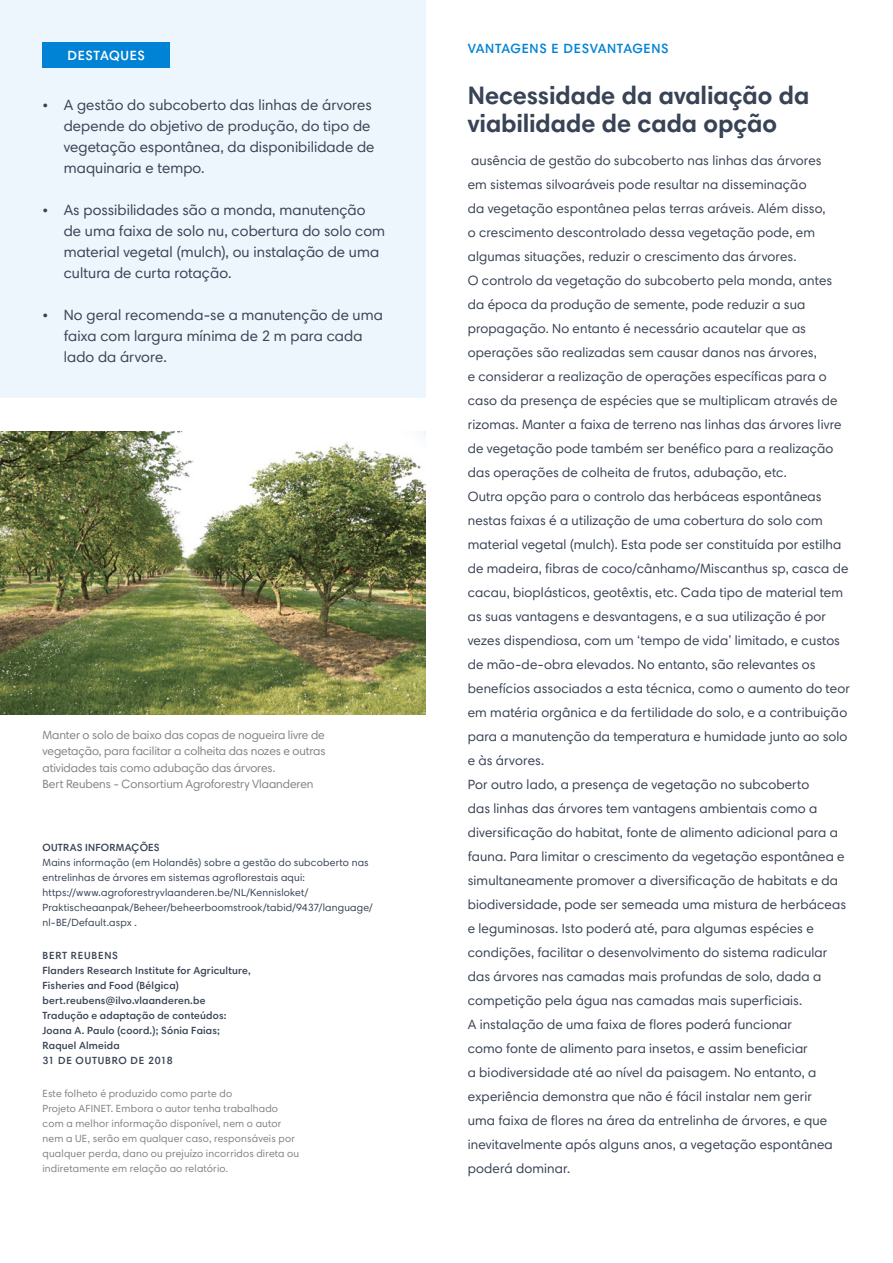
<style>
.page{position:relative;width:893px;height:1263px;background:#fff}
.page>*{position:absolute;margin:0;border:0;box-sizing:border-box;transform-origin:0 0}
.t1{font:700 25.5px/28.5px "Harmonia Sans Pro Cyr";letter-spacing:-.005em;color:#384355}
.t2{font:15px/21px "Harmonia Sans Pro Cyr";letter-spacing:.005em;color:#384355}
.t3{font:13.5px/24px "Harmonia Sans Pro Cyr";letter-spacing:.01em;color:#384254}
.t4{font:600 13.5px "Harmonia Sans Pro Cyr";letter-spacing:.05em;color:#0083d5}
.t5{font:600 13.5px "Harmonia Sans Pro Cyr";letter-spacing:.05em;color:#fff}
.t6{font:12px/16.5px "Harmonia Sans Pro Cyr";letter-spacing:-.005em;color:#808285}
.t7{font:10.5px/15px "Harmonia Sans Pro Cyr";letter-spacing:.02em;color:#384355}
.t8{font:10.5px/15px "Harmonia Sans Pro Cyr";letter-spacing:.02em;color:#808285}
.t9{font:600 10.5px/15px "Harmonia Sans Pro Cyr";letter-spacing:.02em;color:#384355}
</style>
<div class="page">
<img style="left:0;top:431px;width:425px;height:284px">
<div style="left:0;top:0;width:425px;height:398px;background:#edf6fc"></div>
<div style="left:43px;top:43px;width:127px;height:25px;background:#0083d5"></div>
<p class="t5" style="left:67px;top:47px;width:79px">DESTAQUES</p>
<p class="t2" style="left:64px;top:94px;width:312px;text-indent:-21px">• A gestão do subcoberto das linhas de árvores depende do objetivo de produção, do tipo de vegetação espontânea, da disponibilidade de maquinaria e tempo.</p>
<p class="t2" style="left:64px;top:199px;width:323px;text-indent:-21px">• As possibilidades são a monda, manutenção de uma faixa de solo nu, cobertura do solo com material vegetal (mulch), ou instalação de uma cultura de curta rotação.</p>
<p class="t2" style="left:64px;top:305px;width:321px;text-indent:-21px">• No geral recomenda-se a manutenção de uma faixa com largura mínima de 2 m para cada lado da árvore.</p>
<p class="t6" style="left:43px;top:726px;width:285px">Manter o solo de baixo das copas de nogueira livre de vegetação, para facilitar a colheita das nozes e outras atividades tais como adubação das árvores.<br>Bert Reubens - Consortium Agroforestry Vlaanderen</p>
<p class="t9" style="left:43px;top:840px;width:119px">OUTRAS INFORMAÇÕES</p>
<p class="t7" style="left:43px;top:855px;width:332px">Mains informação (em Holandês) sobre a gestão do subcoberto nas entrelinhas de árvores em sistemas agroflorestais aqui: https://www.agroforestryvlaanderen.be/NL/Kennisloket/ Praktischeaanpak/Beheer/beheerboomstrook/tabid/9437/language/ nl-BE/Default.aspx .</p>
<p class="t9" style="left:43px;top:948px;width:210px">BERT REUBENS<br>Flanders Research Institute for Agriculture,<br>Fisheries and Food (Bélgica) bert.reubens@ilvo.vlaanderen.be<br>Tradução e adaptação de conteúdos:<br>Joana A. Paulo (coord.); Sónia Faias;<br>Raquel Almeida<br>31 DE OUTUBRO DE 2018</p>
<p class="t8" style="left:43px;top:1085px;width:258px">Este folheto é produzido como parte do<br>Projeto AFINET. Embora o autor tenha trabalhado com a melhor informação disponível, nem o autor nem a UE, serão em qualquer caso, responsáveis por qualquer perda, dano ou prejuízo incorridos direta ou indiretamente em relação ao relatório.</p>
<p class="t4" style="left:468px;top:39px;width:203px">VANTAGENS E DESVANTAGENS</p>
<h1 class="t1" style="left:468px;top:80px;width:343px">Necessidade da avaliação da viabilidade de cada opção</h1>
<p class="t3" style="left:468px;top:148px;width:384px">ausência de gestão do subcoberto nas linhas das árvores<br>em sistemas silvoaráveis pode resultar na disseminação<br>da vegetação espontânea pelas terras aráveis. Além disso,<br>o crescimento descontrolado dessa vegetação pode, em algumas situações, reduzir o crescimento das árvores.<br>O controlo da vegetação do subcoberto pela monda, antes da época da produção de semente, pode reduzir a sua propagação. No entanto é necessário acautelar que as operações são realizadas sem causar danos nas árvores,<br>e considerar a realização de operações específicas para o caso da presença de espécies que se multiplicam através de rizomas. Manter a faixa de terreno nas linhas das árvores livre de vegetação pode também ser benéfico para a realização das operações de colheita de frutos, adubação, etc.<br>Outra opção para o controlo das herbáceas espontâneas nestas faixas é a utilização de uma cobertura do solo com material vegetal (mulch). Esta pode ser constituída por estilha de madeira, fibras de coco/cânhamo/Miscanthus sp, casca de cacau, bioplásticos, geotêxtis, etc. Cada tipo de material tem as suas vantagens e desvantagens, e a sua utilização é por vezes dispendiosa, com um ‘tempo de vida’ limitado, e custos de mão-de-obra elevados. No entanto, são relevantes os benefícios associados a esta técnica, como o aumento do teor em matéria orgânica e da fertilidade do solo, e a contribuição para a manutenção da temperatura e humidade junto ao solo e às árvores.<br>Por outro lado, a presença de vegetação no subcoberto<br>das linhas das árvores tem vantagens ambientais como a diversificação do habitat, fonte de alimento adicional para a fauna. Para limitar o crescimento da vegetação espontânea e simultaneamente promover a diversificação de habitats e da biodiversidade, pode ser semeada uma mistura de herbáceas e leguminosas. Isto poderá até, para algumas espécies e condições, facilitar o desenvolvimento do sistema radicular das árvores nas camadas mais profundas de solo, dada a competição pela água nas camadas mais superficiais.<br>A instalação de uma faixa de flores poderá funcionar<br>como fonte de alimento para insetos, e assim beneficiar<br>a biodiversidade até ao nível da paisagem. No entanto, a experiência demonstra que não é fácil instalar nem gerir<br>uma faixa de flores na área da entrelinha de árvores, e que inevitavelmente após alguns anos, a vegetação espontânea poderá dominar.</p>
</div>
